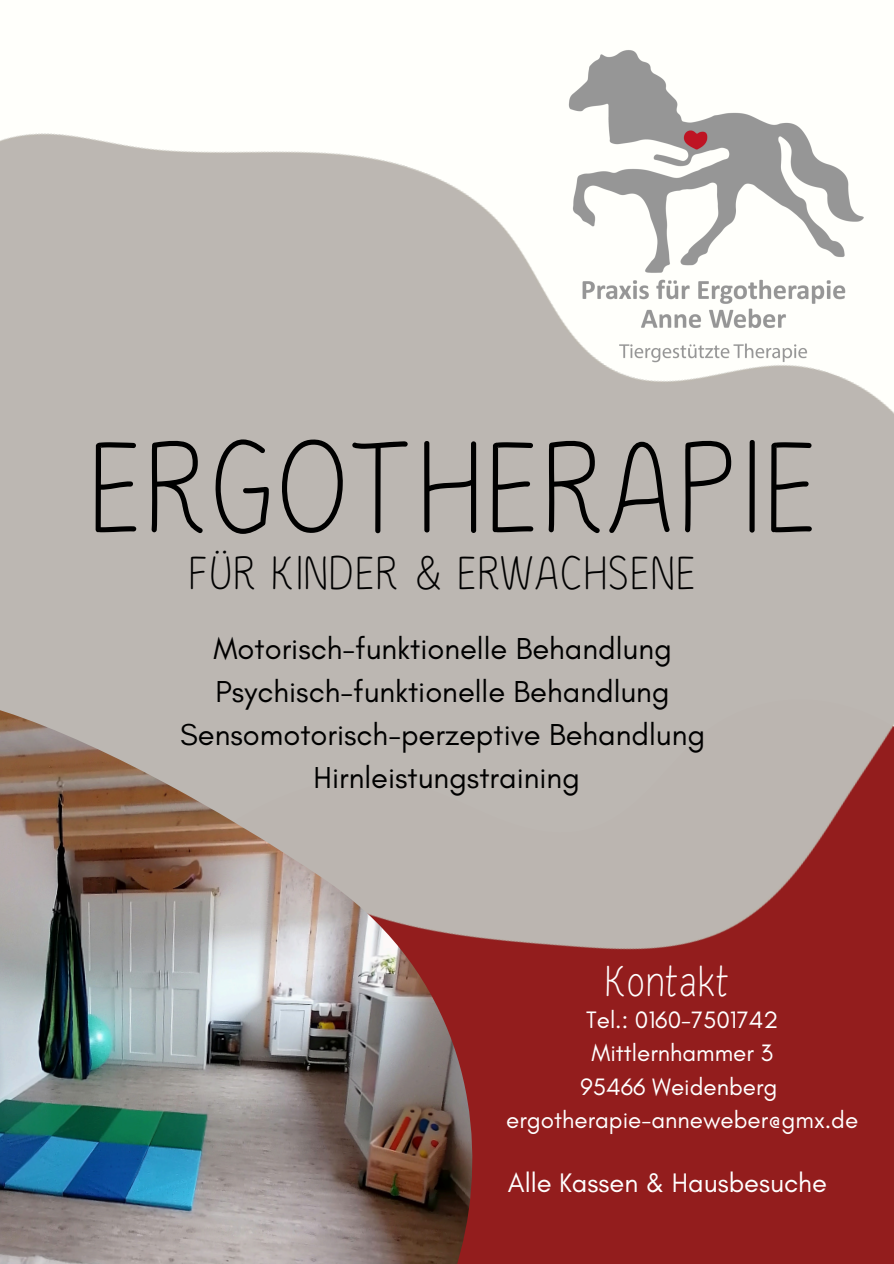
<style>
.page{position:relative;width:894px;height:1264px;background:#fff}
.page>*{position:absolute;margin:0;border:0;box-sizing:border-box;transform-origin:0 0}
.t1{font:128.1px "Xarrovv";color:#000}
.t2{font:46.35px "Xarrovv";color:#000}
.t3{font:42.9px "Xarrovv";color:#fff}
.t4{font:30.9px/43px "Glacial Indifference";color:#000;text-align:center}
.t5{font:27.3px "Glacial Indifference";color:#fff}
.t6{font:24.15px "Glacial Indifference";color:#fff}
</style>
<div class="page">
<div style="left:472px;top:1067px;width:421px;height:196px;background:#931d1d"></div>
<img style="left:0;top:133px;width:893px;height:934px">
<img style="left:0;top:692px;width:472px;height:571px">
<img style="left:551px;top:50px;width:324px;height:322px">
<div style="left:0;top:376px;width:9px;height:336px;background:#bcb7b2"></div>
<h4 class="t1" style="left:87px;top:392px;width:733px">ERGOTHERAPIE</h4>
<h3 class="t2" style="left:188px;top:538px;width:509px">FÜR KINDER &amp; ERWACHSENE</h3>
<p class="t4" style="left:180px;top:626px;width:526px">Motorisch-funktionelle Behandlung Psychisch-funktionelle Behandlung Sensomotorisch-perzeptive Behandlung Hirnleistungstraining</p>
<p class="t3" style="left:604px;top:949px;width:128px">Kontakt</p>
<p class="t6" style="left:586px;top:1005px;width:194px">Tel.: 0160-7501742</p>
<p class="t6" style="left:591px;top:1038px;width:183px">Mittlernhammer 3</p>
<p class="t6" style="left:580px;top:1071px;width:198px">95466 Weidenberg</p>
<p class="t6" style="left:506px;top:1105px;width:353px">ergotherapie-anneweber@gmx.de</p>
<h1 class="t5" style="left:507px;top:1165px;width:320px">Alle Kassen &amp; Hausbesuche</h1>
</div>
